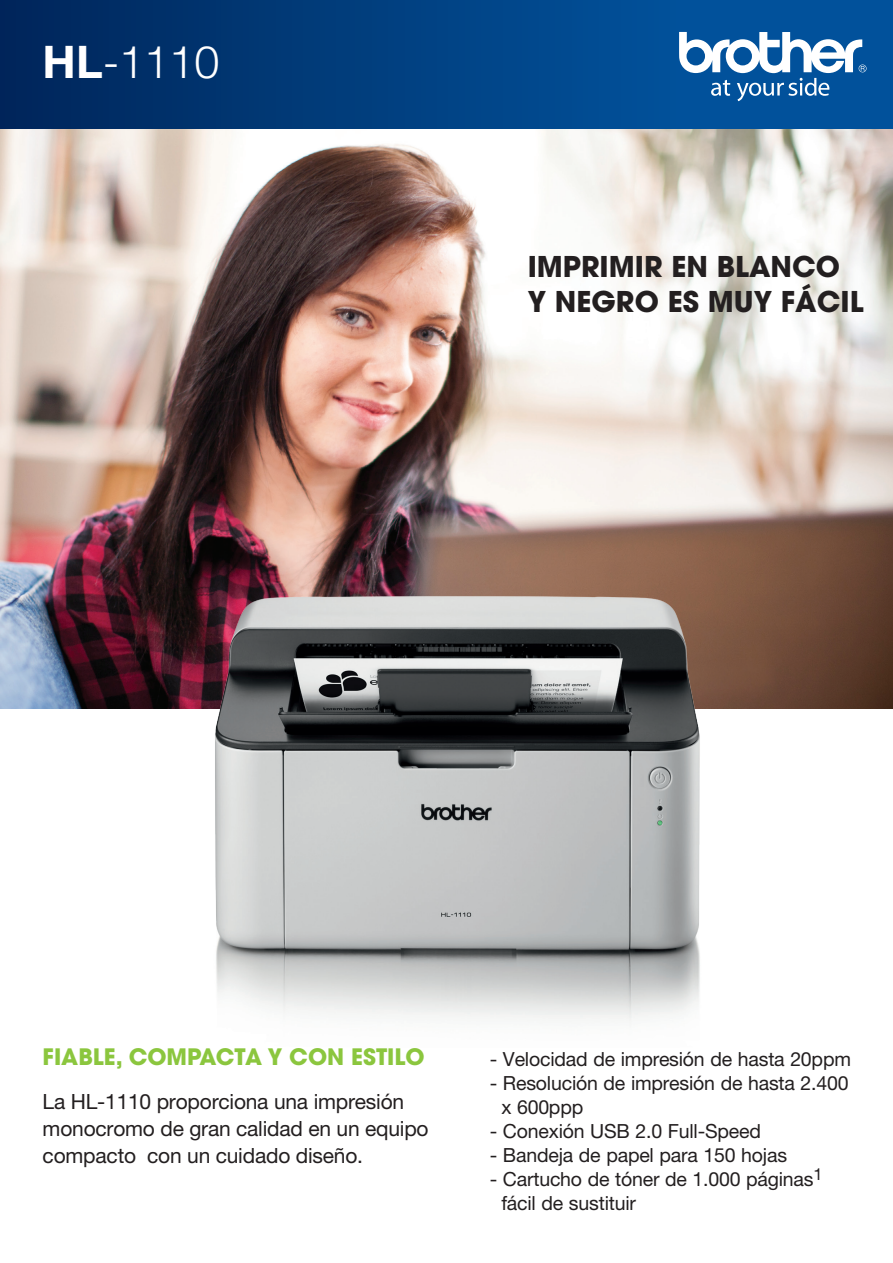
<style>
.page{position:relative;width:893px;height:1263px;background:#fff}
.page>*{position:absolute;margin:0;border:0;box-sizing:border-box;transform-origin:0 0}
.t1{font:300 45px "Helvetica Neue";color:#fff}
.t2{font:700 28.5px/35.5px "Avant Garde";color:#231f20}
.t3{font:700 22.5px "Avant Garde";color:#8bc63e}
.t4{font:21px/27px "Helvetica Neue";letter-spacing:-.01em;color:#231f20}
.t5{font:19.5px/24px "Helvetica Neue";letter-spacing:-.01em;color:#231f20}
.s1{font-weight:700}
</style>
<div class="page">
<img style="left:0;top:128px;width:893px;height:580px">
<div style="left:0;top:0;width:686px;height:128px;background:linear-gradient(to right,#00265a,#01529c)"></div>
<div style="left:685px;top:0;width:208px;height:128px;background:#01519b"></div>
<svg style="left:679px;top:32px;width:187px;height:69px"></svg>
<img style="left:175px;top:581px;width:564px;height:440px">
<p class="t1" style="left:43px;top:35px;width:178px"><span class="s1">HL</span>-1110</p>
<p class="t2" style="left:527px;top:248px;width:337px">IMPRIMIR EN BLANCO<br>Y NEGRO ES MUY FÁCIL</p>
<p class="t3" style="left:43px;top:1043px;width:383px">FIABLE, COMPACTA Y CON ESTILO</p>
<p class="t4" style="left:43px;top:1088px;width:387px">La HL-1110 proporciona una impresión monocromo de gran calidad en un equipo compacto con un cuidado diseño.</p>
<p class="t5" style="left:490px;top:1047px;width:363px">- Velocidad de impresión de hasta 20ppm</p>
<p class="t5" style="left:501px;top:1071px;width:349px;text-indent:-12px">- Resolución de impresión de hasta 2.400 x 600ppp</p>
<p class="t5" style="left:490px;top:1119px;width:273px">- Conexión USB 2.0 Full-Speed</p>
<p class="t5" style="left:490px;top:1143px;width:299px">- Bandeja de papel para 150 hojas</p>
<p class="t5" style="left:501px;top:1167px;width:323px;text-indent:-12px">- Cartucho de tóner de 1.000 páginas<sup>1 </sup>fácil de sustituir</p>
</div>
